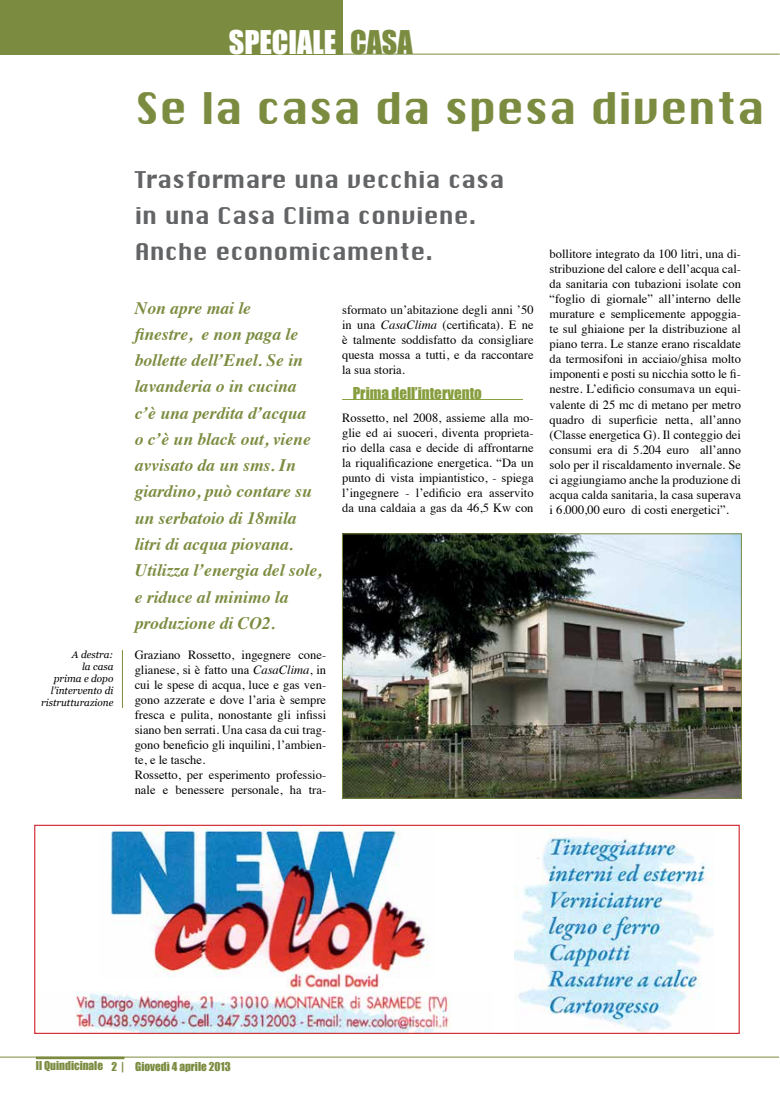
<style>
.page{position:relative;width:780px;height:1099px;background:#fff}
.page>*{position:absolute;margin:0;border:0;box-sizing:border-box;transform-origin:0 0}
.t1{font:42.5px "Chicago";letter-spacing:-.01em;color:#7b8c40}
.t2{font:30px "Impact";color:#fff}
.t3{font:30px "Impact";color:#7b8c40}
.t4{font:22.5px/36.2px "Chicago";color:#636466}
.t5{font:italic 700 17.5px/26.2px "Times";color:#7b8c40}
.t6{font:15px "Impact";color:#879e3f}
.t7{font:12.5px/15px "Times";color:#000;text-align:justify}
.t8{font:11.25px "Impact";color:#7b8c40}
.t9{font:italic 10px/12px "Georgia";color:#000;text-align:right}
.s1{font-style:italic}
</style>
<div class="page">
<div style="left:0;top:0;width:342px;height:54px;background:#7b8c40"></div>
<hr style="left:0;top:54px;width:779px;height:1px;background:#7b8c40">
<hr style="left:0;top:1056px;width:779px;height:1px;background:#7b8c40">
<hr style="left:36px;top:1056px;width:88px;height:3px;background:#7b8c40">
<hr style="left:342px;top:399px;width:181px;height:1px;background:#879e3f">
<img style="left:344px;top:535px;width:395px;height:261px">
<div style="left:342px;top:533px;width:399px;height:265px;border:1px solid #7b8c40"></div>
<hr style="left:122px;top:650px;width:1px;height:58px;background:#7b8c40">
<img style="left:110px;top:826px;width:320px;height:151px">
<img style="left:75px;top:991px;width:376px;height:40px">
<img style="left:515px;top:831px;width:198px;height:200px">
<img style="left:287px;top:973px;width:96px;height:15px">
<div style="left:34px;top:824px;width:705px;height:209px;border:1px solid #d2232a"></div>
<h2 class="t2" style="left:229px;top:19px;width:109px">SPECIALE</h2>
<h2 class="t3" style="left:350px;top:19px;width:64px">CASA</h2>
<p class="t9" style="left:41px;top:648px;width:74px">A destra:<br>la casa<br>prima e dopo l’intervento di ristrutturazione</p>
<h1 class="t1" style="left:135px;top:76px;width:631px">Se la casa da spesa diventa</h1>
<h3 class="t4" style="left:135px;top:163px;width:371px">Trasformare una vecchia casa in una Casa Clima conviene.<br>Anche economicamente.</h3>
<p class="t5" style="left:135px;top:293px;width:188px">Non apre mai le<br>finestre, e non paga le bollette dell’Enel. Se in lavanderia o in cucina c’è una perdita d’acqua<br>o c’è un black out, viene avvisato da un sms. In giardino, può contare su un serbatoio di 18mila litri di acqua piovana.<br>Utilizza l’energia del sole, e riduce al minimo la produzione di CO2.</p>
<p class="t7" style="left:135px;top:646px;width:193px;text-align:left">Graziano Rossetto, ingegnere cone&shy;glianese, si è fatto una <span class="s1">CasaClima</span>, in cui le spese di acqua, luce e gas ven&shy;gono azzerate e dove l’aria è sempre fresca e pulita, nonostante gli infissi siano ben serrati. Una casa da cui trag&shy;gono beneficio gli inquilini, l’ambien&shy;te, e le tasche.<br>Rossetto, per esperimento professio&shy;nale e benessere personale, ha tra-</p>
<p class="t7" style="left:342px;top:301px;width:193px">sformato un’abitazione degli anni ’50 in una <span class="s1">CasaClima</span> (certificata). E ne è talmente soddisfatto da consigliare questa mossa a tutti, e da raccontare la sua storia.</p>
<p class="t6" style="left:353px;top:381px;width:131px">Prima dell’intervento</p>
<p class="t7" style="left:342px;top:409px;width:193px">Rossetto, nel 2008, assieme alla mo&shy;glie ed ai suoceri, diventa proprieta&shy;rio della casa e decide di affrontarne la riqualificazione energetica. “Da un punto di vista impiantistico, - spiega l’ingegnere - l’edificio era asservito da una caldaia a gas da 46,5 Kw con</p>
<p class="t7" style="left:549px;top:246px;width:193px">bollitore integrato da 100 litri, una di&shy;stribuzione del calore e dell’acqua cal&shy;da sanitaria con tubazioni isolate con “foglio di giornale” all’interno delle murature e semplicemente appoggia&shy;te sul ghiaione per la distribuzione al piano terra. Le stanze erano riscaldate da termosifoni in acciaio/ghisa molto imponenti e posti su nicchia sotto le fi&shy;nestre. L’edificio consumava un equi&shy;valente di 25 mc di metano per metro quadro di superficie netta, all’anno (Classe energetica G). Il conteggio dei consumi era di 5.204 euro all’anno solo per il riscaldamento invernale. Se ci aggiungiamo anche la produzione di acqua calda sanitaria, la casa superava i 6.000,00 euro di costi energetici”.</p>
<p class="t8" style="left:36px;top:1057px;width:196px">Il Quindicinale 2 | Giovedì 4 aprile 2013</p>
</div>
